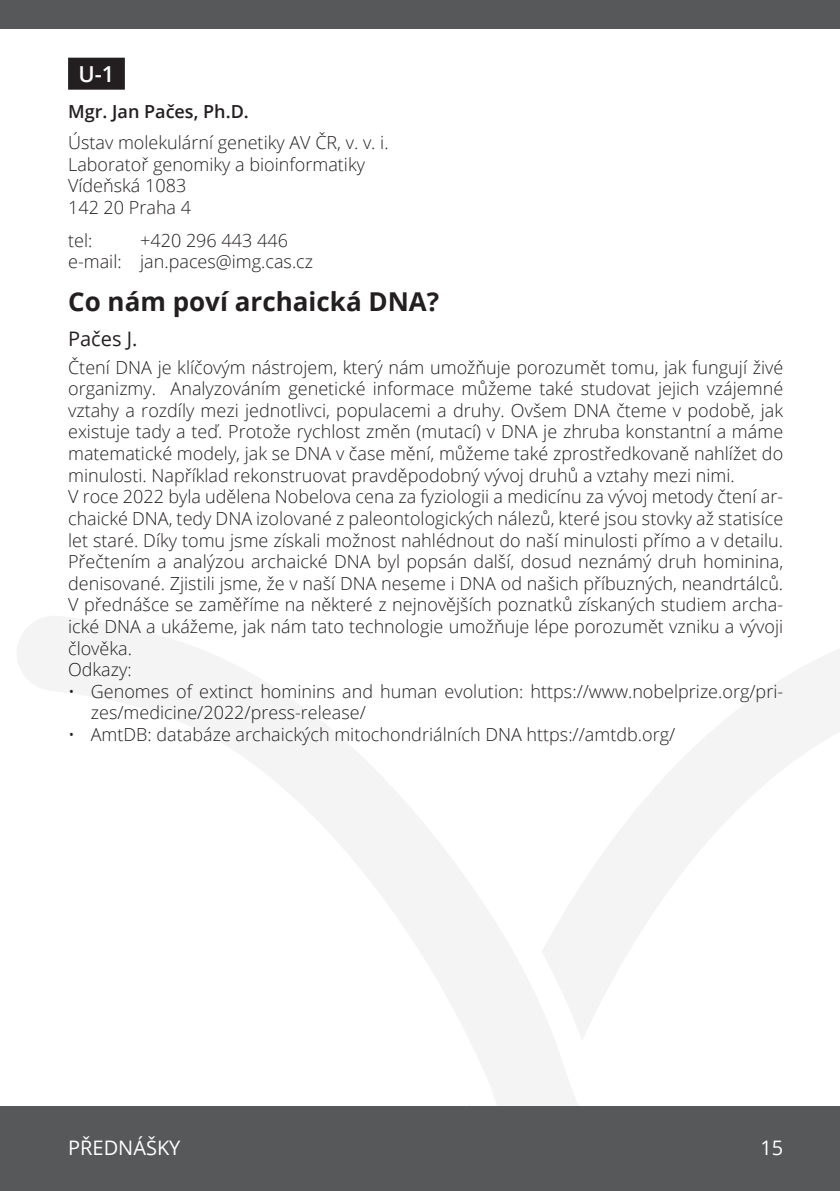
<style>
.page{position:relative;width:840px;height:1191px;background:#fff}
.page>*{position:absolute;margin:0;border:0;box-sizing:border-box;transform-origin:0 0}
.pred-nazev{font:700 26px "Open Sans";color:#231f20}
.pred-cislo{font:600 22px "Open Sans";color:#fff}
.t1{font:20px "Open Sans";color:#fff}
.pred-autor{font:20px "Open Sans";color:#231f20}
.pred-text{font:300 18px/21.6px "Open Sans";color:#231f20;text-align:justify}
.pred-adr-adr{font:300 18px/21.6px "Open Sans";color:#231f20}
.pred-adr-telmail{font:300 18px "Open Sans";color:#231f20}
.pred-adr-autor{font:600 18px "Open Sans";color:#231f20}
</style>
<div class="page">
<svg style="left:17px;top:616px;width:822px;height:490px"></svg>
<div style="left:0;top:0;width:839px;height:28px;background:#57585a"></div>
<div style="left:0;top:1106px;width:839px;height:85px;background:#57585a"></div>
<div style="left:68px;top:58px;width:57px;height:32px;background:#231f20"></div>
<p class="pred-cislo" style="left:78px;top:58px;width:37px">U-1</p>
<p class="pred-adr-autor" style="left:68px;top:99px;width:182px">Mgr. Jan Pačes, Ph.D.</p>
<p class="pred-adr-adr" style="left:68px;top:131px;width:322px">Ústav molekulární genetiky AV ČR, v. v. i.<br>Laboratoř genomiky a bioinformatiky<br>Vídeňská 1083<br>142 20 Praha 4</p>
<p class="pred-adr-telmail" style="left:68px;top:228px;width:26px">tel:</p>
<p class="pred-adr-telmail" style="left:140px;top:228px;width:149px">+420 296 443 446</p>
<p class="pred-adr-telmail" style="left:68px;top:250px;width:246px">e-mail: jan.paces@img.cas.cz</p>
<p class="pred-nazev" style="left:68px;top:283px;width:372px">Co nám poví archaická DNA?</p>
<p class="pred-autor" style="left:68px;top:325px;width:71px">Pačes J.</p>
<p class="pred-text" style="left:68px;top:356px;width:716px">Čtení DNA je klíčovým nástrojem, který nám umožňuje porozumět tomu, jak fungují živé organizmy. Analyzováním genetické informace můžeme také studovat jejich vzájemné vztahy a rozdíly mezi jednotlivci, populacemi a druhy. Ovšem DNA čteme v podobě, jak existuje tady a teď. Protože rychlost změn (mutací) v DNA je zhruba konstantní a máme matematické modely, jak se DNA v čase mění, můžeme také zprostředkovaně nahlížet do minulosti. Například rekonstruovat pravděpodobný vývoj druhů a vztahy mezi nimi.</p>
<p class="pred-text" style="left:68px;top:485px;width:716px">V roce 2022 byla udělena Nobelova cena za fyziologii a medicínu za vývoj metody čtení ar&shy;chaické DNA, tedy DNA izolované z paleontologických nálezů, které jsou stovky až statisíce let staré. Díky tomu jsme získali možnost nahlédnout do naší minulosti přímo a v detailu.<br>Přečtením a analýzou archaické DNA byl popsán další, dosud neznámý druh hominina, denisované. Zjistili jsme, že v naší DNA neseme i DNA od našich příbuzných, neandrtálců.<br>V přednášce se zaměříme na některé z nejnovějších poznatků získaných studiem archa&shy;ické DNA a ukážeme, jak nám tato technologie umožňuje lépe porozumět vzniku a vývoji člověka.</p>
<p class="pred-text" style="left:68px;top:658px;width:65px">Odkazy:</p>
<p class="pred-text" style="left:91px;top:680px;width:693px;text-indent:-23px">• Genomes of extinct hominins and human evolution: https://www.nobelprize.org/pri&shy;zes/medicine/2022/press-release/</p>
<p class="pred-text" style="left:68px;top:723px;width:608px">• AmtDB: databáze archaických mitochondriálních DNA https://amtdb.org/</p>
<p class="t1" style="left:68px;top:1134px;width:114px">PŘEDNÁŠKY</p>
<p class="t1" style="left:759px;top:1134px;width:24px">15</p>
</div>
